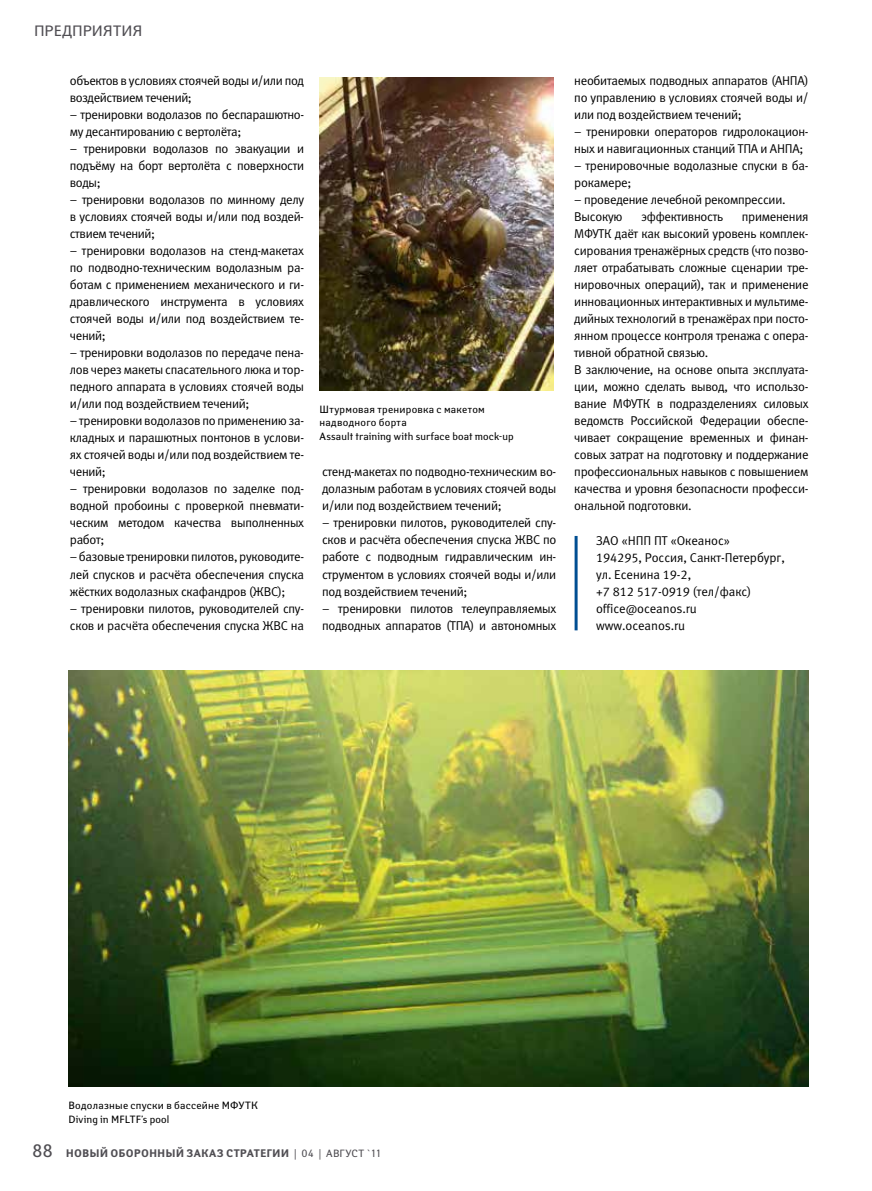
<style>
.page{position:relative;width:872px;height:1191px;background:#fff}
.page>*{position:absolute;margin:0;border:0;box-sizing:border-box;transform-origin:0 0}
.t1{font:15px "Yanus C";color:#504e53}
.t2{font:12.75px/17px "Meta Normal LFC";letter-spacing:-.025em;color:#000;text-align:justify}
.t3{font:12.75px/17px "Meta Normal LFC";letter-spacing:-.005em;color:#000}
.t4{font:700 10.95px "Yanus C";letter-spacing:.07em;color:#504e53}
.t5{font:10.5px/13.5px "Yanus C";letter-spacing:.025em;color:#000}
.s1{font-weight:400;font-size:18px}
.s2{font-weight:400;font-size:10.5px}
</style>
<div class="page">
<hr style="left:574px;top:536px;width:3px;height:94px;background:#004e92">
<img style="left:319px;top:77px;width:234px;height:313px">
<img style="left:68px;top:670px;width:740px;height:416px">
<p class="t1" style="left:34px;top:22px;width:110px">ПредПрияТия</p>
<p class="t2" style="left:70px;top:72px;width:236px">объектов в условиях стоячей воды и/или под воздействием течений;</p>
<p class="t2" style="left:70px;top:106px;width:236px">– тренировки водолазов по беспарашютно&shy;му десантированию с вертолёта;</p>
<p class="t2" style="left:70px;top:140px;width:236px">– тренировки водолазов по эвакуации и подъёму на борт вертолёта с поверхности воды;</p>
<p class="t2" style="left:70px;top:191px;width:236px">– тренировки водолазов по минному делу в условиях стоячей воды и/или под воздей&shy;ствием течений;</p>
<p class="t2" style="left:70px;top:242px;width:236px">– тренировки водолазов на стенд-макетах по подводно-техническим водолазным ра&shy;ботам с применением механического и ги&shy;дравлического инструмента в условиях стоячей воды и/или под воздействием те&shy;чений;</p>
<p class="t2" style="left:70px;top:344px;width:236px">– тренировки водолазов по передаче пена&shy;лов через макеты спасательного люка и тор&shy;педного аппарата в условиях стоячей воды и/или под воздействием течений;</p>
<p class="t2" style="left:70px;top:412px;width:236px">– тренировки водолазов по применению за&shy;кладных и парашютных понтонов в услови&shy;ях стоячей воды и/или под воздействием те&shy;чений;</p>
<p class="t2" style="left:70px;top:480px;width:236px">– тренировки водолазов по заделке под&shy;водной пробоины с проверкой пневмати&shy;ческим методом качества выполненных работ;</p>
<p class="t2" style="left:70px;top:548px;width:236px">– базовые тренировки пилотов, руководите&shy;лей спусков и расчёта обеспечения спуска жёстких водолазных скафандров (ЖВС);</p>
<p class="t2" style="left:70px;top:599px;width:236px">– тренировки пилотов, руководителей спу&shy;сков и расчёта обеспечения спуска ЖВС на</p>
<p class="t5" style="left:319px;top:402px;width:196px">штурмовая тренировка с макетом надводного борта<br>assault training with surface boat mock-up</p>
<p class="t2" style="left:322px;top:463px;width:236px">стенд-макетах по подводно-техническим во&shy;долазным работам в условиях стоячей воды и/или под воздействием течений;</p>
<p class="t2" style="left:322px;top:514px;width:236px">– тренировки пилотов, руководителей спу&shy;сков и расчёта обеспечения спуска ЖВС по работе с подводным гидравлическим ин&shy;струментом в условиях стоячей воды и/или под воздействием течений;</p>
<p class="t2" style="left:322px;top:599px;width:236px">– тренировки пилотов телеуправляемых подводных аппаратов (ТПА) и автономных</p>
<p class="t2" style="left:574px;top:72px;width:236px">необитаемых подводных аппаратов (АНПА) по управлению в условиях стоячей воды и/ или под воздействием течений;</p>
<p class="t2" style="left:574px;top:123px;width:236px">– тренировки операторов гидролокацион&shy;ных и навигационных станций ТПА и АНПА;</p>
<p class="t2" style="left:574px;top:157px;width:236px">– тренировочные водолазные спуски в ба&shy;рокамере;</p>
<p class="t2" style="left:574px;top:191px;width:213px">– проведение лечебной рекомпрессии.<br>Высокую</p>
<p class="t2" style="left:641px;top:208px;width:83px">эффективность</p>
<p class="t2" style="left:574px;top:208px;width:236px;text-align:left;text-indent:168px">применения МФУТК даёт как высокий уровень комплек&shy;сирования тренажёрных средств (что позво&shy;ляет отрабатывать сложные сценарии тре&shy;нировочных операций), так и применение инновационных интерактивных и мультиме&shy;дийных технологий в тренажёрах при посто&shy;янном процессе контроля тренажа с опера&shy;тивной обратной связью.<br>В заключение, на основе опыта эксплуата&shy;ции, можно сделать вывод, что использо&shy;вание МФУТК в подразделениях силовых ведомств Российской Федерации обеспе&shy;чивает сокращение временных и финан&shy;совых затрат на подготовку и поддержание профессиональных навыков с повышением качества и уровня безопасности професси&shy;ональной подготовки.</p>
<p class="t3" style="left:596px;top:531px;width:190px">ЗАО «НПП ПТ «Океанос»<br>194295, Россия, Санкт-Петербург, ул. Есенина 19-2,<br>+7 812 517-0919 (тел/факс) office@oceanos.ru www.oceanos.ru</p>
<p class="t5" style="left:68px;top:1098px;width:191px">Водолазные спуски в бассейне МФуТК<br>Diving in MFltF’s pool</p>
<p class="t4" style="left:32px;top:1146px;width:351px"><span class="s1">88</span> новый оборонный заказ стратегии <span class="s2">| 04 | аВГусТ `11</span></p>
</div>
